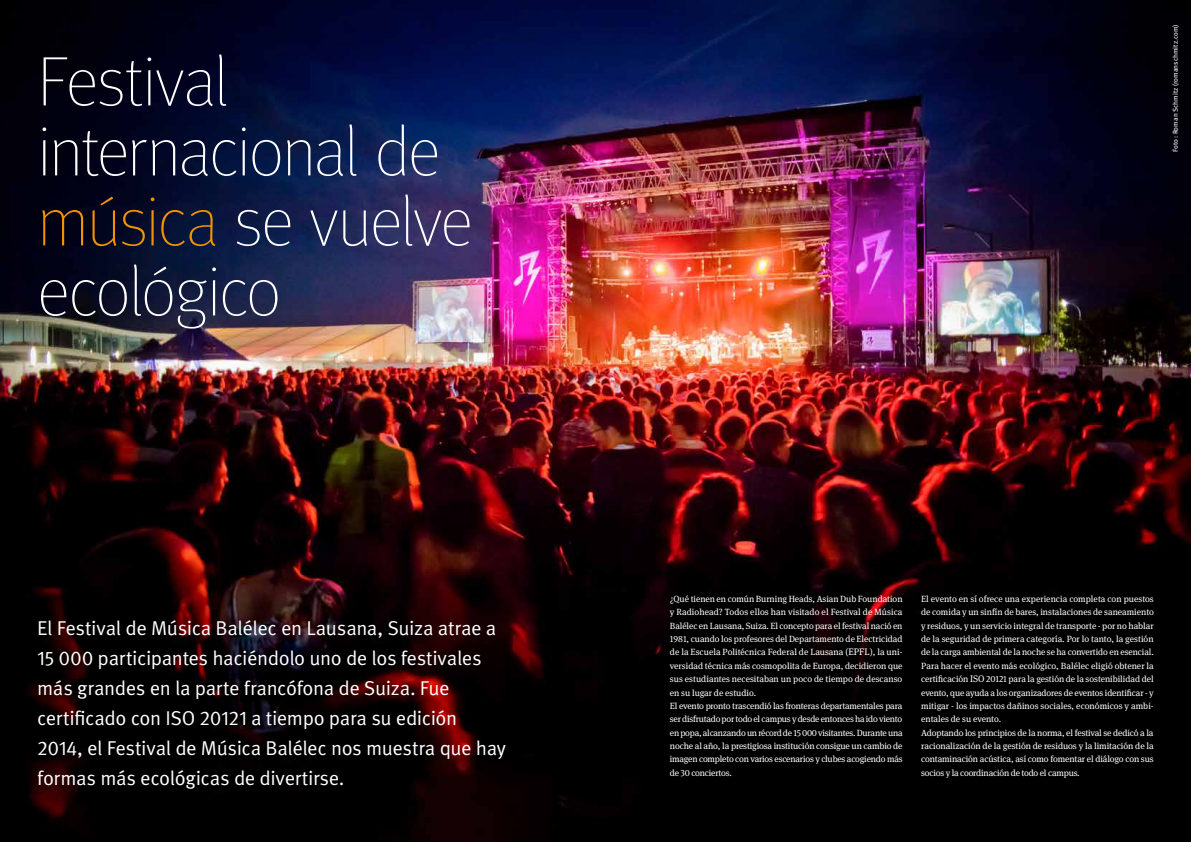
<style>
.page{position:relative;width:1191px;height:842px;background:#fff}
.page>*{position:absolute;margin:0;border:0;box-sizing:border-box;transform-origin:0 0}
.t1{font:100 70px/70px "Meta Pro";letter-spacing:-.03em;color:#fff}
.t2{font:20px/30px "Meta Pro Norm";letter-spacing:-.02em;color:#fff}
.t3{font:9px/13.4px "Meta Serif Pro";letter-spacing:-.01em;color:#fff}
.t4{font:7px "Meta Pro";color:#fff}
.s1{color:#f39300}
.s2{font-size:9.5px}
</style>
<div class="page">
<img style="left:0;top:0;width:1191px;height:842px">
<h1 class="t1" style="left:37px;top:44px;width:437px">Festival internacional de <span class="s1">música</span> se vuelve ecológico</h1>
<p class="t2" style="left:37px;top:612px;width:470px">El Festival de Música Balélec en Lausana, Suiza atrae a 15 000 participantes haciéndolo uno de los festivales más grandes en la parte francófona de Suiza. Fue certificado con ISO 20121 a tiempo para su edición 2014, el Festival de Música Balélec nos muestra que hay formas más ecológicas de divertirse.</p>
<p class="t4" style="left:1169px;top:152px;width:129px;rotate:-90deg">Foto: Roman Schmitz (romanschmitz.com)</p>
<p class="t3" style="left:670px;top:591px;width:234px">¿Qué tienen en común Burning Heads, Asian Dub Foundation y Radiohead? Todos ellos han visitado el Festival de Música Balélec en Lausana, Suiza. El concepto para el festival nació en 1981, cuando los profesores del Departamento de Electricidad de la Escuela Politécnica Federal de Lausana (<span class="s2">EPFL</span>), la uni&shy;versidad técnica más cosmopolita de Europa, decidieron que sus estudiantes necesitaban un poco de tiempo de descanso en su lugar de estudio.<br>El evento pronto trascendió las fronteras departamentales para ser disfrutado por todo el campus y desde entonces ha ido viento en popa, alcanzando un récord de 15 000 visitantes. Durante una noche al año, la prestigiosa institución consigue un cambio de imagen completo con varios escenarios y clubes acogiendo más de 30 conciertos.</p>
<p class="t3" style="left:921px;top:591px;width:234px">El evento en sí ofrece una experiencia completa con puestos de comida y un sinfín de bares, instalaciones de saneamiento y residuos, y un servicio integral de transporte - por no hablar de la seguridad de primera categoría. Por lo tanto, la gestión de la carga ambiental de la noche se ha convertido en esencial.<br>Para hacer el evento más ecológico, Balélec eligió obtener la certificación <span class="s2">ISO</span> 20121 para la gestión de la sostenibilidad del evento, que ayuda a los organizadores de eventos identificar - y mitigar - los impactos dañinos sociales, económicos y ambi&shy;entales de su evento.<br>Adoptando los principios de la norma, el festival se dedicó a la racionalización de la gestión de residuos y la limitación de la contaminación acústica, así como fomentar el diálogo con sus socios y la coordinación de todo el campus.</p>
</div>
